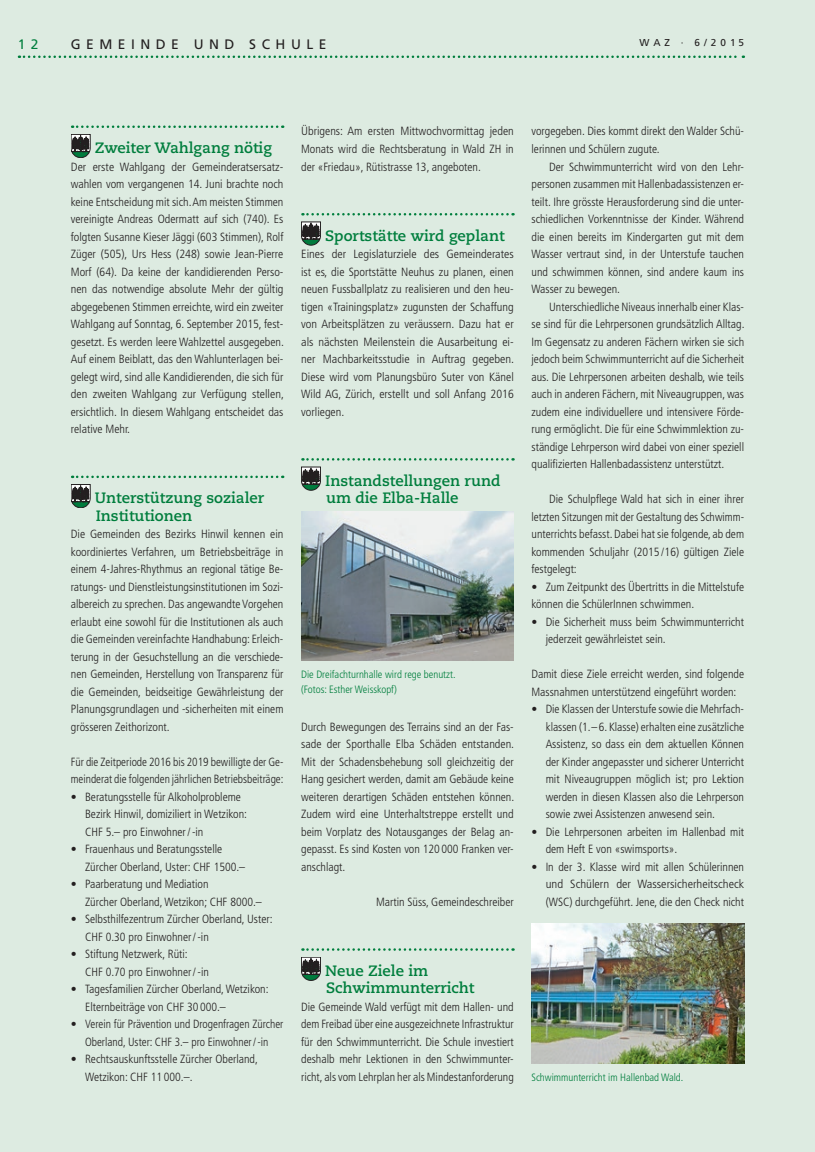
<style>
.page{position:relative;width:815px;height:1152px;background:#ddebe1}
.page>*{position:absolute;margin:0;border:0;box-sizing:border-box;transform-origin:0 0}
.t1{font:700 15px/17.5px "Caecilia";color:#007e3d}
.t2{font:13.75px "Frutiger";letter-spacing:.4em;color:#231f20}
.t3{font:13.75px "Frutiger LT Std";color:#007e3d}
.t4{font:300 condensed 11.88px/17.5px "Frutiger LT Std";color:#231f20}
.t5{font:300 condensed 11.88px/17.5px "Frutiger LT Std";color:#231f20;text-align:justify;scale:1.04 1}
.t6{font:300 condensed 11.88px/17.5px "Frutiger LT Std";color:#231f20;scale:.96 1}
.t7{font:300 condensed 10.62px/15px "Frutiger LT Std";color:#007e3d}
.t8{font:10px "Frutiger LT Std";letter-spacing:.4em;color:#231f20}
</style>
<div class="page">
<svg style="left:19px;top:56px;width:725px;height:2px"></svg>
<svg style="left:302px;top:213px;width:212px;height:2px"></svg>
<svg style="left:301px;top:222px;width:20px;height:23px"></svg>
<svg style="left:302px;top:458px;width:212px;height:2px"></svg>
<svg style="left:301px;top:467px;width:20px;height:23px"></svg>
<svg style="left:302px;top:948px;width:212px;height:2px"></svg>
<svg style="left:301px;top:957px;width:20px;height:23px"></svg>
<svg style="left:72px;top:125px;width:211px;height:3px"></svg>
<svg style="left:71px;top:134px;width:19px;height:24px"></svg>
<svg style="left:72px;top:475px;width:211px;height:3px"></svg>
<svg style="left:71px;top:484px;width:19px;height:24px"></svg>
<img style="left:301px;top:512px;width:213px;height:148px">
<img style="left:531px;top:923px;width:213px;height:140px">
<p class="t3" style="left:18px;top:36px;width:22px">1 2</p>
<p class="t2" style="left:71px;top:36px;width:257px">GEMEINDE UND SCHULE</p>
<p class="t8" style="left:640px;top:37px;width:106px">WAZ · 6/2015</p>
<p class="t1" style="left:95px;top:139px;width:179px">Zweiter Wahlgang nötig</p>
<p class="t4" style="left:71px;top:158px;width:215px">Der erste Wahlgang der Gemeinderatsersatz&shy;wahlen vom vergangenen 14. Juni brachte noch keine Entscheidung mit sich. Am meisten Stimmen vereinigte Andreas Odermatt auf sich (740). Es folgten Susanne Kieser Jäggi (603 Stimmen), Rolf Züger (505), Urs Hess (248) sowie Jean-Pierre Morf (64). Da keine der kandidierenden Perso&shy;nen das notwendige absolute Mehr der gültig abgegebenen Stimmen erreichte, wird ein zweiter Wahlgang auf Sonntag, 6. September 2015, fest&shy;gesetzt. Es werden leere Wahlzettel ausgegeben.<br>Auf einem Beiblatt, das den Wahlunterlagen bei&shy;gelegt wird, sind alle Kandidierenden, die sich für den zweiten Wahlgang zur Verfügung stellen, ersichtlich. In diesem Wahlgang entscheidet das relative Mehr.</p>
<p class="t1" style="left:95px;top:489px;width:171px">Unterstützung sozialer<br>Institutionen</p>
<p class="t4" style="left:71px;top:525px;width:214px;text-align:justify">Die Gemeinden des Bezirks Hinwil kennen ein koordiniertes Verfahren, um Betriebsbeiträge in einem 4-Jahres-Rhythmus an regional tätige Be&shy;ratungs- und Dienstleistungsinstitutionen im Sozi&shy;albereich zu sprechen. Das angewandte Vorgehen erlaubt eine sowohl für die Institutionen als auch die Gemeinden vereinfachte Handhabung: Erleich&shy;terung in der Gesuchstellung an die verschiede&shy;nen Gemeinden, Herstellung von Transparenz für die Gemeinden, beidseitige Gewährleistung der Planungsgrundlagen und -sicherheiten mit einem grösseren Zeithorizont.</p>
<p class="t6" style="left:71px;top:753px;width:223px">Für die Zeitperiode 2016 bis 2019 bewilligte der Ge&shy;meinderat die folgenden jährlichen Betriebsbeiträge:</p>
<p class="t4" style="left:85px;top:788px;width:164px;text-indent:-14px">• Beratungsstelle für Alkoholprobleme<br>Bezirk Hinwil, domiziliert in Wetzikon:<br>CHF 5.– pro Einwohner/-in</p>
<p class="t4" style="left:85px;top:840px;width:162px;text-indent:-14px">• Frauenhaus und Beratungsstelle<br>Zürcher Oberland, Uster: CHF 1500.–</p>
<p class="t4" style="left:85px;top:875px;width:178px;text-indent:-14px">• Paarberatung und Mediation<br>Zürcher Oberland, Wetzikon; CHF 8000.–</p>
<p class="t4" style="left:85px;top:910px;width:189px;text-indent:-14px">• Selbsthilfezentrum Zürcher Oberland, Uster:<br>CHF 0.30 pro Einwohner/-in</p>
<p class="t4" style="left:85px;top:945px;width:125px;text-indent:-14px">• Stiftung Netzwerk, Rüti:<br>CHF 0.70 pro Einwohner/-in</p>
<p class="t4" style="left:85px;top:980px;width:185px;text-indent:-14px">• Tagesfamilien Zürcher Oberland, Wetzikon:<br>Elternbeiträge von CHF 30 000.–</p>
<p class="t4" style="left:71px;top:1015px;width:214px;text-align:center">• Verein für Prävention und Drogenfragen Zürcher<br>Oberland, Uster: CHF 3.– pro Einwohner/-in</p>
<p class="t4" style="left:85px;top:1050px;width:174px;text-indent:-14px">• Rechtsauskunftsstelle Zürcher Oberland,<br>Wetzikon: CHF 11 000.–.</p>
<p class="t4" style="left:301px;top:123px;width:214px;text-align:justify">Übrigens: Am ersten Mittwochvormittag jeden Monats wird die Rechtsberatung in Wald ZH in der «Friedau», Rütistrasse 13, angeboten.</p>
<p class="t1" style="left:325px;top:227px;width:181px">Sportstätte wird geplant</p>
<p class="t5" style="left:301px;top:245px;width:206px">Eines der Legislaturziele des Gemeinderates ist es, die Sportstätte Neuhus zu planen, einen neuen Fussballplatz zu realisieren und den heu&shy;tigen «Trainingsplatz» zugunsten der Schaffung von Arbeitsplätzen zu veräussern. Dazu hat er als nächsten Meilenstein die Ausarbeitung ei&shy;ner Machbarkeitsstudie in Auftrag gegeben.<br>Diese wird vom Planungsbüro Suter von Känel Wild AG, Zürich, erstellt und soll Anfang 2016 vorliegen.</p>
<p class="t1" style="left:325px;top:472px;width:177px">Instandstellungen rund um die Elba-Halle</p>
<p class="t7" style="left:301px;top:667px;width:156px">Die Dreifachturnhalle wird rege benutzt. (Fotos: Esther Weisskopf)</p>
<p class="t4" style="left:301px;top:718px;width:215px;text-align:justify">Durch Bewegungen des Terrains sind an der Fas&shy;sade der Sporthalle Elba Schäden entstanden.<br>Mit der Schadensbehebung soll gleichzeitig der Hang gesichert werden, damit am Gebäude keine weiteren derartigen Schäden entstehen können.<br>Zudem wird eine Unterhaltstreppe erstellt und beim Vorplatz des Notausganges der Belag an&shy;gepasst. Es sind Kosten von 120 000 Franken ver&shy;anschlagt.</p>
<p class="t4" style="left:376px;top:893px;width:139px">Martin Süss, Gemeindeschreiber</p>
<p class="t1" style="left:325px;top:962px;width:151px">Neue Ziele im<br>Schwimmunterricht</p>
<p class="t4" style="left:301px;top:998px;width:214px;text-align:justify">Die Gemeinde Wald verfügt mit dem Hallen- und dem Freibad über eine ausgezeichnete Infrastruktur für den Schwimmunterricht. Die Schule investiert deshalb mehr Lektionen in den Schwimmunter&shy;richt, als vom Lehrplan her als Mindestanforderung</p>
<p class="t4" style="left:531px;top:123px;width:214px">vorgegeben. Dies kommt direkt den Walder Schü&shy;lerinnen und Schülern zugute.</p>
<p class="t4" style="left:531px;top:158px;width:214px;text-align:justify;text-indent:18px">Der Schwimmunterricht wird von den Lehr&shy;personen zusammen mit Hallenbadassistenzen er&shy;teilt. Ihre grösste Herausforderung sind die unter&shy;schiedlichen Vorkenntnisse der Kinder. Während die einen bereits im Kindergarten gut mit dem Wasser vertraut sind, in der Unterstufe tauchen und schwimmen können, sind andere kaum ins Wasser zu bewegen.</p>
<p class="t4" style="left:531px;top:298px;width:215px;text-align:justify;text-indent:18px">Unterschiedliche Niveaus innerhalb einer Klas&shy;se sind für die Lehrpersonen grundsätzlich Alltag.<br>Im Gegensatz zu anderen Fächern wirken sie sich jedoch beim Schwimmunterricht auf die Sicherheit aus. Die Lehrpersonen arbeiten deshalb, wie teils auch in anderen Fächern, mit Niveaugruppen, was zudem eine individuellere und intensivere Förde&shy;rung ermöglicht. Die für eine Schwimmlektion zu&shy;ständige Lehrperson wird dabei von einer speziell qualifizierten Hallenbadassistenz unterstützt.</p>
<p class="t4" style="left:531px;top:490px;width:214px;text-align:justify;text-indent:18px">Die Schulpflege Wald hat sich in einer ihrer letzten Sitzungen mit der Gestaltung des Schwimm&shy;unterrichts befasst. Dabei hat sie folgende, ab dem kommenden Schuljahr (2015 /16) gültigen Ziele festgelegt:</p>
<p class="t4" style="left:531px;top:578px;width:214px">• Zum Zeitpunkt des Übertritts in die Mittelstufe können die SchülerInnen schwimmen.</p>
<p class="t4" style="left:546px;top:613px;width:200px;text-indent:-14px">• Die Sicherheit muss beim Schwimmunterricht jederzeit gewährleistet sein.</p>
<p class="t4" style="left:531px;top:665px;width:214px">Damit diese Ziele erreicht werden, sind folgende<br>Massnahmen unterstützend eingeführt worden:</p>
<p class="t4" style="left:546px;top:700px;width:200px;text-align:justify;text-indent:-14px">• Die Klassen der Unterstufe sowie die Mehrfach&shy;klassen (1.–6. Klasse) erhalten eine zusätzliche Assistenz, so dass ein dem aktuellen Können der Kinder angepasster und sicherer Unterricht mit Niveaugruppen möglich ist; pro Lektion werden in diesen Klassen also die Lehrperson sowie zwei Assistenzen anwesend sein.</p>
<p class="t4" style="left:546px;top:823px;width:200px;text-indent:-14px">• Die Lehrpersonen arbeiten im Hallenbad mit dem Heft E von «swimsports».</p>
<p class="t4" style="left:546px;top:858px;width:200px;text-align:justify;text-indent:-14px">• In der 3. Klasse wird mit allen Schülerinnen und Schülern der Wassersicherheitscheck (WSC) durchgeführt. Jene, die den Check nicht</p>
<p class="t7" style="left:531px;top:1069px;width:153px">Schwimmunterricht im Hallenbad Wald.</p>
</div>
